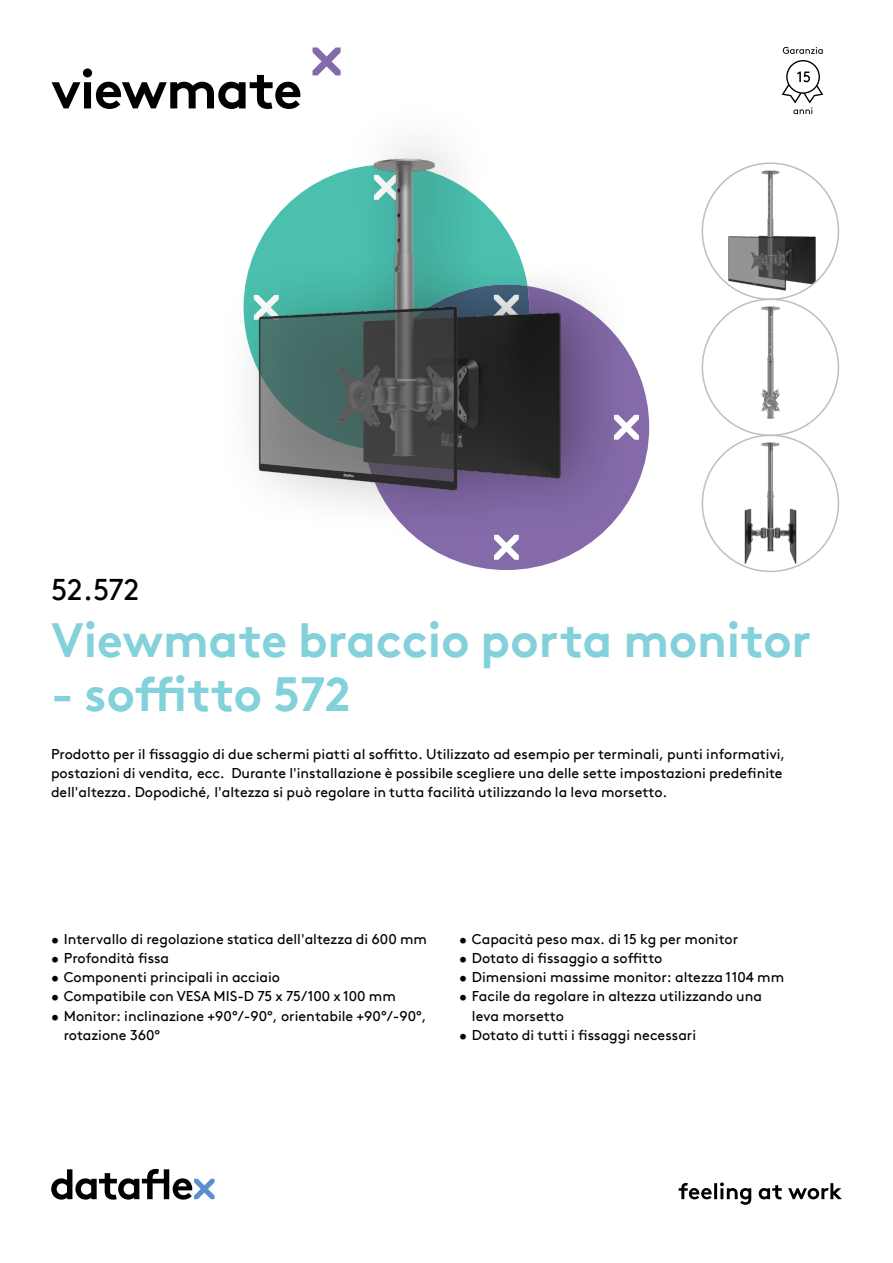
<style>
.page{position:relative;width:893px;height:1263px;background:#fff}
.page>*{position:absolute;margin:0;border:0;box-sizing:border-box;transform-origin:0 0}
.hoofdstuk{font:700 54px "Brown Pro TT";letter-spacing:-.02em;color:#000}
.productnaam{font:700 48px "Brown Pro TT";color:#83d1da}
.productnummer{font:30px "Brown Pro TT";color:#000}
.omschrijving{font:14.25px/19.2px "Brown Pro TT";color:#000}
</style>
<div class="page">
<svg style="left:641px;top:380px;width:8px;height:95px"></svg>
<svg style="left:51px;top:1169px;width:164px;height:30px"></svg>
<svg style="left:679px;top:1182px;width:163px;height:23px"></svg>
<svg style="left:313px;top:47px;width:28px;height:28px"></svg>
<img style="left:702px;top:163px;width:136px;height:136px;border-radius:68px">
<img style="left:702px;top:299px;width:136px;height:136px;border-radius:68px">
<img style="left:702px;top:435px;width:136px;height:136px;border-radius:68px">
<img style="left:243px;top:142px;width:398px;height:428px">
<svg style="left:783px;top:47px;width:40px;height:7px"></svg>
<svg style="left:782px;top:60px;width:41px;height:54px"></svg>
<p class="hoofdstuk" style="left:51px;top:46px;width:253px">viewmate</p>
<p class="productnummer" style="left:51px;top:566px;width:90px">52.572</p>
<p class="productnaam" style="left:51px;top:601px;width:762px">Viewmate braccio porta monitor</p>
<p class="productnaam" style="left:51px;top:655px;width:301px">- soffitto 572</p>
<p class="omschrijving" style="left:51px;top:743px;width:736px">Prodotto per il fissaggio di due schermi piatti al soffitto. Utilizzato ad esempio per terminali, punti informativi, postazioni di vendita, ecc. Durante l'installazione è possibile scegliere una delle sette impostazioni predefinite dell'altezza. Dopodiché, l'altezza si può regolare in tutta facilità utilizzando la leva morsetto.</p>
<p class="omschrijving" style="left:51px;top:928px;width:377px">• Intervallo di regolazione statica dell'altezza di 600 mm</p>
<p class="omschrijving" style="left:51px;top:947px;width:120px">• Profondità fissa</p>
<p class="omschrijving" style="left:51px;top:966px;width:231px">• Componenti principali in acciaio</p>
<p class="omschrijving" style="left:51px;top:986px;width:346px">• Compatibile con VESA MIS-D 75 x 75/100 x 100 mm</p>
<p class="omschrijving" style="left:64px;top:1005px;width:364px;text-indent:-13px">• Monitor: inclinazione +90°/-90°, orientabile +90°/-90°, rotazione 360°</p>
<p class="omschrijving" style="left:459px;top:928px;width:281px">• Capacità peso max. di 15 kg per monitor</p>
<p class="omschrijving" style="left:459px;top:947px;width:205px">• Dotato di fissaggio a soffitto</p>
<p class="omschrijving" style="left:459px;top:966px;width:326px">• Dimensioni massime monitor: altezza 1104 mm</p>
<p class="omschrijving" style="left:472px;top:986px;width:292px;text-indent:-13px">• Facile da regolare in altezza utilizzando una leva morsetto</p>
<p class="omschrijving" style="left:459px;top:1024px;width:239px">• Dotato di tutti i fissaggi necessari</p>
</div>
